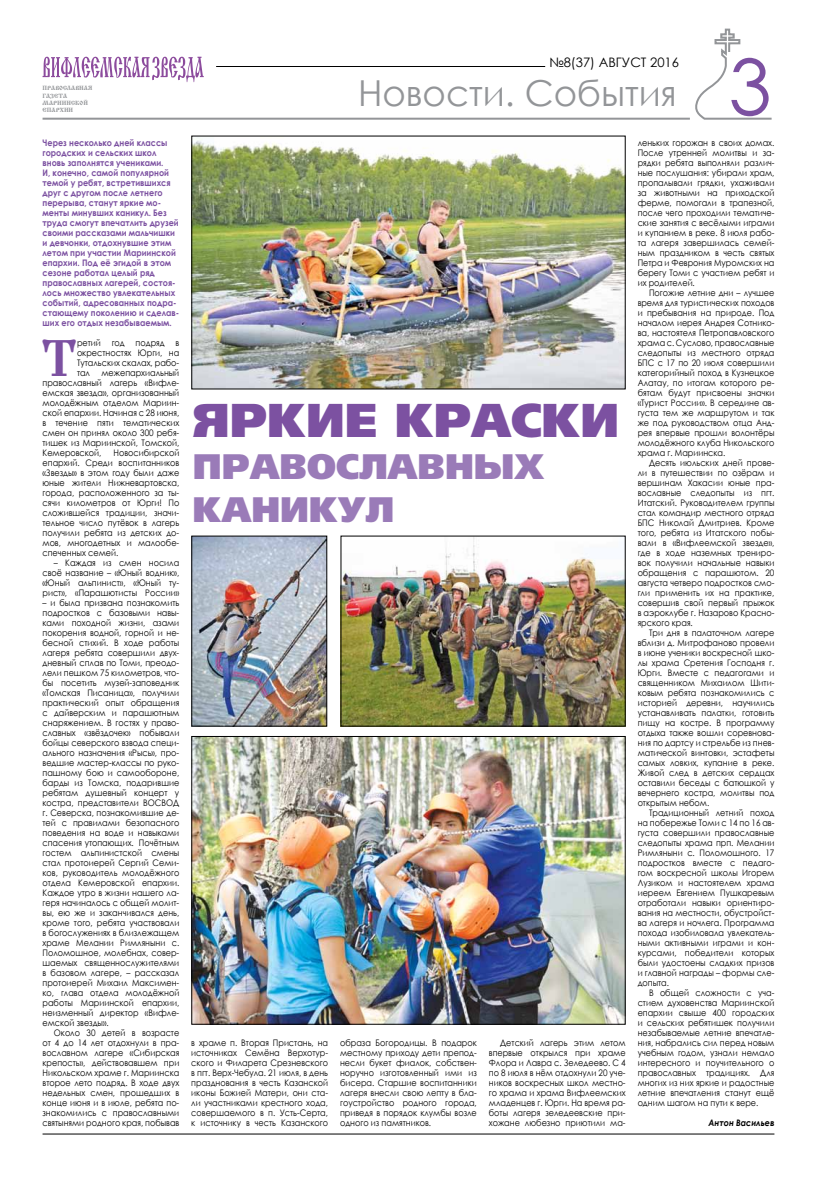
<style>
.page{position:relative;width:817px;height:1191px;background:#fff}
.page>*{position:absolute;margin:0;border:0;box-sizing:border-box;transform-origin:0 0}
.t1{font:51px "Izhitsa Cyrillic";color:#7c51a1;scale:.9 1}
.t2{font:900 47.4px "Plesetsk";color:#7c51a1}
.t3{font:35.8px "Century Gothic";color:#939598}
.t4{font:900 35.4px/42.5px "Plesetsk";color:#9a7bb8}
.t5{font:13px "Century Gothic";color:#000}
.t6{font:9px/10px "Century Gothic";color:#000;text-align:justify;scale:.9 1}
.t7{font:700 9px/10px "Century Gothic";color:#7c51a1;scale:.9 1}
.t8{font:italic 700 9px "Century Gothic";color:#000;scale:.9 1}
.t9{font:6px/7.2px "Izhitsa Cyrillic";color:#939598}
.s1{font-size:77.5px;color:#7c51a1}
</style>
<div class="page">
<svg style="left:695px;top:28px;width:77px;height:92px"></svg>
<div style="left:727px;top:52px;width:46px;height:64px;background:#fff"></div>
<hr style="left:43px;top:118px;width:646px;height:2px;background:#939598">
<svg style="left:43px;top:57px;width:161px;height:25px"></svg>
<hr style="left:216px;top:66px;width:329px;height:1px;background:#000">
<img style="left:193px;top:738px;width:430px;height:284px">
<div style="left:191px;top:736px;width:434px;height:288px;border:1px solid #000"></div>
<hr style="left:43px;top:1133px;width:731px;height:1px;background:#000">
<img style="left:193px;top:538px;width:132px;height:186px">
<div style="left:191px;top:536px;width:136px;height:190px;border:1px solid #000"></div>
<img style="left:193px;top:140px;width:430px;height:247px">
<img style="left:343px;top:538px;width:280px;height:186px">
<p class="t9" style="left:43px;top:85px;width:51px">Православная газета мариинской епархии</p>
<h3 class="t5" style="left:549px;top:53px;width:59px">№8(37) август</h3>
<h3 class="t5" style="left:650px;top:53px;width:30px">2016</h3>
<h3 class="t3" style="left:358px;top:68px;width:415px">Новости. События <span class="s1">3</span></h3>
<p class="t7" style="left:43px;top:137px;width:153px">Через несколько дней классы городских и сельских школ вновь заполнятся учениками.<br>И, конечно, самой популярной темой у ребят, встретившихся друг с другом после летнего перерыва, станут яркие мо&shy;менты минувших каникул. Без труда смогут впечатлить друзей своими рассказами мальчишки и девчонки, отдохнувшие этим летом при участии Мариинской епархии. Под её эгидой в этом сезоне работал целый ряд православных лагерей, состоя&shy;лось множество увлекательных событий, адресованных подра&shy;стающему поколению и сделав&shy;ших его отдых незабываемым.</p>
<h1 class="t1" style="left:41px;top:330px;width:38px">Т</h1>
<p class="t6" style="left:77px;top:338px;width:115px">ретий год подряд в окрестностях Юрги, на Тутальских скалах, рабо&shy;тал</p>
<p class="t6" style="left:43px;top:368px;width:153px;text-indent:59px">межепархиальный православный лагерь «Вифле&shy;емская звезда», организованный молодёжным отделом Мариин&shy;ской епархии. Начиная с 28 июня, в течение пяти тематических смен он принял около 300 ребя&shy;тишек из Мариинской, Томской, Кемеровской,</p>
<h2 class="t2" style="left:193px;top:393px;width:427px">ЯРКИЕ КРАСКИ</h2>
<h3 class="t4" style="left:193px;top:445px;width:352px">ПРАВОСЛАВНЫХ<br>КАНИКУЛ</h3>
<p class="t6" style="left:43px;top:448px;width:153px;text-indent:71px">Новосибирской епархий. Среди воспитанников «Звезды» в этом году были даже юные жители Нижневартовска, города, расположенного за ты&shy;сячи километров от Юрги! По сложившейся традиции, значи&shy;тельное число путёвок в лагерь получили ребята из детских до&shy;мов, многодетных и малообе&shy;спеченных семей.</p>
<p class="t6" style="left:43px;top:558px;width:153px;text-indent:11px">– Каждая из смен носила своё название – «Юный водник», «Юный альпинист», «Юный ту&shy;рист», «Парашютисты России»</p>
<p class="t6" style="left:43px;top:598px;width:153px">– и была призвана познакомить подростков с базовыми навы&shy;ками походной жизни, азами покорения водной, горной и не&shy;бесной стихий. В ходе работы лагеря ребята совершили двух&shy;дневный сплав по Томи, преодо&shy;лели пешком 75 километров, что&shy;бы посетить музей-заповедник «Томская Писаница», получили практический опыт обращения с дайверским и парашютным снаряжением. В гостях у право&shy;славных «звёздочек» побывали бойцы северского взвода специ&shy;ального назначения «Рысь», про&shy;ведшие мастер-классы по руко&shy;пашному бою и самообороне, барды из Томска, подарившие ребятам душевный концерт у костра, представители ВОСВОД г. Северска, познакомившие де&shy;тей с правилами безопасного поведения на воде и навыками спасения утопающих. Почётным гостем альпинистской смены стал протоиерей Сергий Семи&shy;ков, руководитель молодёжного отдела Кемеровской епархии.<br>Каждое утро в жизни нашего ла&shy;геря начиналось с общей молит&shy;вы, ею же и заканчивался день, кроме того, ребята участвовали в богослужениях в близлежащем храме Мелании Римляныни с.<br>Поломошное, молебнах, совер&shy;шаемых священнослужителями в базовом лагере, – рассказал протоиерей Михаил Максимен&shy;ко, глава отдела молодёжной работы Мариинской епархии, неизменный директор «Вифле&shy;емской звезды».</p>
<p class="t6" style="left:43px;top:1028px;width:153px;text-indent:11px">Около 30 детей в возрасте от 4 до 14 лет отдохнули в пра&shy;вославном лагере «Сибирская крепость», действовавшем при Никольском храме г. Мариинска второе лето подряд. В ходе двух недельных смен, прошедших в конце июня и в июле, ребята по&shy;знакомились с православными святынями родного края, побывав</p>
<p class="t6" style="left:191px;top:1038px;width:153px">в храме п. Вторая Пристань, на источниках Семёна Верхотур&shy;ского и Филарета Срезневского в пгт. Верх-Чебула. 21 июля, в день празднования в честь Казанской иконы Божией Матери, они ста&shy;ли участниками крестного хода, совершаемого в п. Усть-Серта, к источнику в честь Казанского</p>
<p class="t6" style="left:340px;top:1038px;width:153px">образа Богородицы. В подарок местному приходу дети препод&shy;несли букет фиалок, собствен&shy;норучно изготовленный ими из бисера. Старшие воспитанники лагеря внесли свою лепту в бла&shy;гоустройство родного города, приведя в порядок клумбы возле одного из памятников.</p>
<p class="t6" style="left:489px;top:1038px;width:153px;text-indent:11px">Детский лагерь этим летом впервые открылся при храме Флора и Лавра с. Зеледеево. С 4 по 8 июля в нём отдохнули 20 уче&shy;ников воскресных школ местно&shy;го храма и храма Вифлеемских младенцев г. Юрги. На время ра&shy;боты лагеря зеледеевские при&shy;хожане любезно приютили ма-</p>
<p class="t6" style="left:637px;top:138px;width:153px">леньких горожан в своих домах.<br>После утренней молитвы и за&shy;рядки ребята выполняли различ&shy;ные послушания: убирали храм, пропалывали грядки, ухаживали за животными на приходской ферме, помогали в трапезной, после чего проходили тематиче&shy;ские занятия с весёлыми играми и купанием в реке. 8 июля рабо&shy;та лагеря завершилась семей&shy;ным праздником в честь святых Петра и Феврония Муромских на берегу Томи с участием ребят и их родителей.</p>
<p class="t6" style="left:637px;top:287px;width:153px;text-indent:11px">Погожие летние дни – лучшее время для туристических походов и пребывания на природе. Под началом иерея Андрея Сотнико&shy;ва, настоятеля Петропавловского храма с. Суслово, православные следопыты из местного отряда БПС с 17 по 20 июля совершили категорийный поход в Кузнецкое Алатау, по итогам которого ре&shy;бятам будут присвоены значки «Турист России». В середине ав&shy;густа тем же маршрутом и так же под руководством отца Анд&shy;рея впервые прошли волонтёры молодёжного клуба Никольского храма г. Мариинска.</p>
<p class="t6" style="left:637px;top:457px;width:153px;text-indent:11px">Десять июльских дней прове&shy;ли в путешествии по озёрам и вершинам Хакасии юные пра&shy;вославные следопыты из пгт.<br>Итатский. Руководителем группы стал командир местного отряда БПС Николай Дмитриев. Кроме того, ребята из Итатского побы&shy;вали в «Вифлеемской звезде», где в ходе наземных трениро&shy;вок получили начальные навыки обращения с парашютом. 20 августа четверо подростков смо&shy;гли применить их на практике, совершив свой первый прыжок в аэроклубе г. Назарово Красно&shy;ярского края.</p>
<p class="t6" style="left:637px;top:627px;width:153px;text-indent:11px">Три дня в палаточном лагере вблизи д. Митрофаново провели в июне ученики воскресной шко&shy;лы храма Сретения Господня г.<br>Юрги. Вместе с педагогами и священником Михаилом Шити&shy;ковым ребята познакомились с историей деревни, научились устанавливать палатки, готовить пищу на костре. В программу отдыха также вошли соревнова&shy;ния по дартсу и стрельбе из пнев&shy;матической винтовки, эстафеты самых ловких, купание в реке.<br>Живой след в детских сердцах оставили беседы с батюшкой у вечернего костра, молитвы под открытым небом.</p>
<p class="t6" style="left:637px;top:807px;width:153px;text-indent:11px">Традиционный летний поход на побережье Томи с 14 по 16 ав&shy;густа совершили православные следопыты храма прп. Мелании Римляныни с. Поломошного. 17 подростков вместе с педаго&shy;гом воскресной школы Игорем Лузиком и настоятелем храма иереем Евгением Пушкаревым отработали навыки ориентиро&shy;вания на местности, обустройст&shy;ва лагеря и ночлега. Программа похода изобиловала увлекатель&shy;ными активными играми и кон&shy;курсами, победители которых были удостоены сладких призов и главной награды – формы сле&shy;допыта.</p>
<p class="t6" style="left:637px;top:987px;width:153px;text-indent:11px">В общей сложности с уча&shy;стием духовенства Мариинской епархии свыше 400 городских и сельских ребятишек получили незабываемые летние впечатле&shy;ния, набрались сил перед новым учебным годом, узнали немало интересного и поучительного о православных традициях. Для многих из них яркие и радостные летние впечатления станут ещё одним шагом на пути к вере.</p>
<p class="t8" style="left:708px;top:1116px;width:75px">Антон Васильев</p>
</div>
